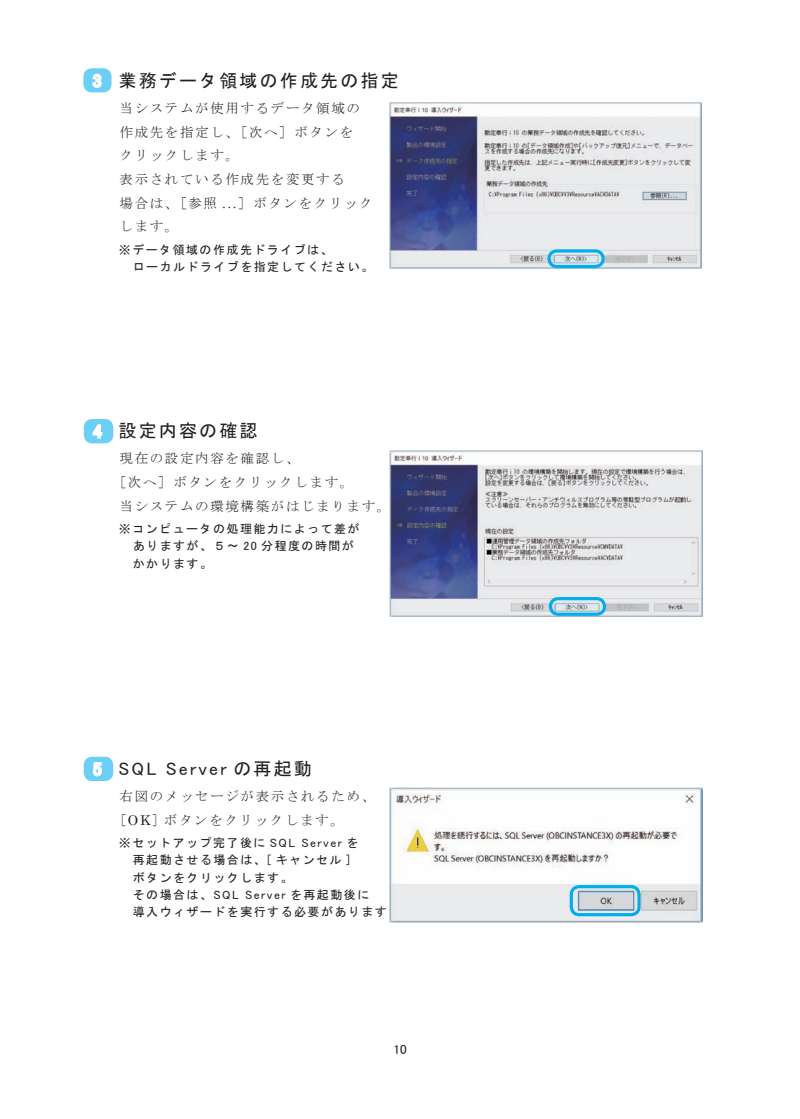
<style>
.page{position:relative;width:800px;height:1119px;background:#fff}
.page>*{position:absolute;margin:0;border:0;box-sizing:border-box;transform-origin:0 0}
.操作方法見出し{font:18px "MS Gothic";letter-spacing:.12em;color:#231f20}
.操作方法見出し-2{font:18px "MS P Gothic";letter-spacing:.12em;color:#231f20}
.操作方法本文スタイル{font:13.5px/23.7px "MS Mincho";letter-spacing:.12em;color:#231f20}
.t1{font:13.2px "MS P Gothic";color:#231f20}
.操作方法メモスタイル{font:12px/17.2px "MS Gothic";letter-spacing:.12em;color:#231f20}
.s1{font-family:"Century"}
.s2{font-family:"MS P Gothic"}
.s3{font-family:"MS Gothic"}
</style>
<div class="page">
<img style="left:389px;top:102px;width:312px;height:166px">
<img style="left:389px;top:450px;width:313px;height:166px">
<div style="left:548px;top:597px;width:58px;height:18px;border:3px solid #00aeef;border-radius:8px"></div>
<div style="left:547px;top:249px;width:57px;height:19px;border:3px solid #00aeef;border-radius:8px"></div>
<div style="left:83px;top:68px;width:28px;height:24px;background:#6bcff6;border-radius:9px"></div>
<svg style="left:92px;top:73px;width:10px;height:15px"></svg>
<div style="left:84px;top:419px;width:29px;height:24px;background:#6bcff6;border-radius:9px"></div>
<svg style="left:92px;top:424px;width:11px;height:15px"></svg>
<img style="left:389px;top:787px;width:313px;height:135px">
<div style="left:569px;top:884px;width:71px;height:32px;border:3px solid #00aeef;border-radius:8px"></div>
<div style="left:84px;top:756px;width:29px;height:25px;background:#6bcff6;border-radius:9px"></div>
<svg style="left:92px;top:762px;width:11px;height:20px"></svg>
<p class="操作方法見出し" style="left:118px;top:71px;width:282px">業務データ領域の作成先の指定</p>
<p class="操作方法本文スタイル" style="left:119px;top:96px;width:242px">当システムが使用するデータ領域の</p>
<p class="操作方法本文スタイル" style="left:119px;top:120px;width:235px">作成先を指定し、［次へ］ボタンを</p>
<p class="操作方法本文スタイル" style="left:119px;top:144px;width:121px">クリックします。</p>
<p class="操作方法本文スタイル" style="left:119px;top:167px;width:255px">表示されている作成先を変更する<br>場合は、［参照 <span class="s1">...</span>］ボタンをクリック</p>
<p class="操作方法本文スタイル" style="left:119px;top:214px;width:60px">します。</p>
<p class="操作方法メモスタイル" style="left:133px;top:241px;width:242px;text-indent:-14px">※データ領域の作成先ドライブは、<br>ローカルドライブを指定してください。</p>
<p class="操作方法見出し" style="left:118px;top:421px;width:140px">設定内容の確認</p>
<p class="操作方法本文スタイル" style="left:119px;top:446px;width:181px">現在の設定内容を確認し、</p>
<p class="操作方法本文スタイル" style="left:119px;top:470px;width:272px;text-indent:-7px">［次へ］ボタンをクリックします。<br>当システムの環境構築がはじまります。</p>
<p class="操作方法メモスタイル" style="left:133px;top:520px;width:228px;text-indent:-14px">※コンピュータの処理能力によって差がありますが、５～ <span class="s2">20</span> 分程度の時間がかかります。</p>
<p class="操作方法見出し-2" style="left:118px;top:759px;width:195px">SQL Server <span class="s3">の再起動</span></p>
<p class="操作方法本文スタイル" style="left:119px;top:784px;width:257px">右図のメッセージが表示されるため、</p>
<p class="操作方法本文スタイル" style="left:119px;top:808px;width:226px">[<span class="s1">OK</span>] ボタンをクリックします。</p>
<p class="操作方法メモスタイル" style="left:133px;top:834px;width:269px;text-indent:-14px">※セットアップ完了後に <span class="s2">SQL Server</span> を<br>再起動させる場合は、<span class="s2">[</span> キャンセル <span class="s2">]<br></span>ボタンをクリックします。<br>その場合は、<span class="s2">SQL Server</span> を再起動後に<br>導入ウィザードを実行する必要があります。</p>
<p class="t1" style="left:393px;top:1042px;width:15px">10</p>
</div>
